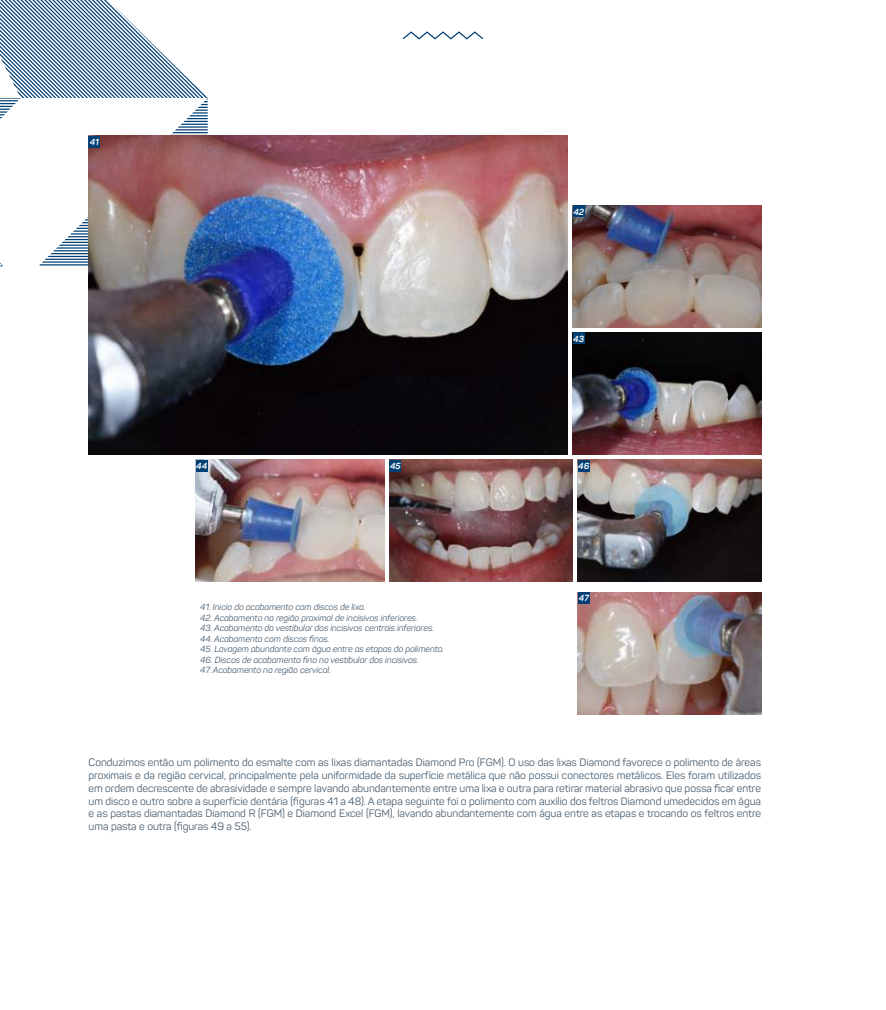
<style>
.page{position:relative;width:886px;height:1010px;background:#fff}
.page>*{position:absolute;margin:0;border:0;box-sizing:border-box;transform-origin:0 0}
.t1{font:10.62px/12.8px "Panton";color:#475c6d;text-align:justify}
.t2{font:italic 8.75px "Panton";color:#475c6d}
.t3{font:italic 700 8.75px "Panton";color:#fff}
</style>
<div class="page">
<svg style="left:403px;top:31px;width:80px;height:9px"></svg>
<svg style="left:0;top:0;width:208px;height:266px"></svg>
<img style="left:89px;top:136px;width:478px;height:318px">
<img style="left:573px;top:333px;width:188px;height:121px">
<img style="left:196px;top:460px;width:188px;height:121px">
<img style="left:573px;top:206px;width:188px;height:121px">
<img style="left:389px;top:460px;width:184px;height:121px">
<img style="left:578px;top:460px;width:183px;height:121px">
<img style="left:578px;top:592px;width:183px;height:122px">
<div style="left:89px;top:136px;width:11px;height:11px;background:#004075"></div>
<div style="left:573px;top:206px;width:11px;height:11px;background:#004075"></div>
<div style="left:573px;top:333px;width:11px;height:11px;background:#004075"></div>
<div style="left:196px;top:460px;width:12px;height:11px;background:#004075"></div>
<div style="left:389px;top:460px;width:12px;height:11px;background:#004075"></div>
<div style="left:578px;top:460px;width:12px;height:11px;background:#004075"></div>
<div style="left:578px;top:592px;width:12px;height:12px;background:#004075"></div>
<p class="t3" style="left:90px;top:137px;width:11px">41</p>
<p class="t3" style="left:573px;top:206px;width:12px">42</p>
<p class="t3" style="left:573px;top:333px;width:12px">43</p>
<p class="t3" style="left:196px;top:460px;width:13px">44</p>
<p class="t3" style="left:390px;top:460px;width:12px">45</p>
<p class="t3" style="left:578px;top:460px;width:13px">46</p>
<p class="t2" style="left:200px;top:602px;width:167px">41. Inicio do acabamento com discos de lixa.</p>
<p class="t2" style="left:200px;top:612px;width:219px">42. Acabamento na região proximal de incisivos inferiores.</p>
<p class="t2" style="left:200px;top:623px;width:235px">43. Acabamento da vestibular dos incisivos centrais inferiores.</p>
<p class="t2" style="left:200px;top:633px;width:131px">44. Acabamento com discos finos.</p>
<p class="t2" style="left:200px;top:644px;width:245px">45. Lavagem abundante com água entre as etapas do polimento.</p>
<p class="t2" style="left:200px;top:654px;width:220px">46. Discos de acabamento fino na vestibular dos incisivos.</p>
<p class="t2" style="left:200px;top:665px;width:132px">47. Acabamento na região cervical.</p>
<p class="t3" style="left:579px;top:593px;width:12px">47</p>
<p class="t1" style="left:89px;top:756px;width:674px">Conduzimos então um polimento do esmalte com as lixas diamantadas Diamond Pro (FGM). O uso das lixas Diamond favorece o polimento de áreas proximais e da região cervical, principalmente pela uniformidade da superfície metálica que não possui conectores metálicos. Eles foram utilizados em ordem decrescente de abrasividade e sempre lavando abundantemente entre uma lixa e outra para retirar material abrasivo que possa ficar entre um disco e outro sobre a superfície dentária (figuras 41 a 48). A etapa seguinte foi o polimento com auxílio dos feltros Diamond umedecidos em água e as pastas diamantadas Diamond R (FGM) e Diamond Excel (FGM), lavando abundantemente com água entre as etapas e trocando os feltros entre uma pasta e outra (figuras 49 a 55).</p>
</div>
